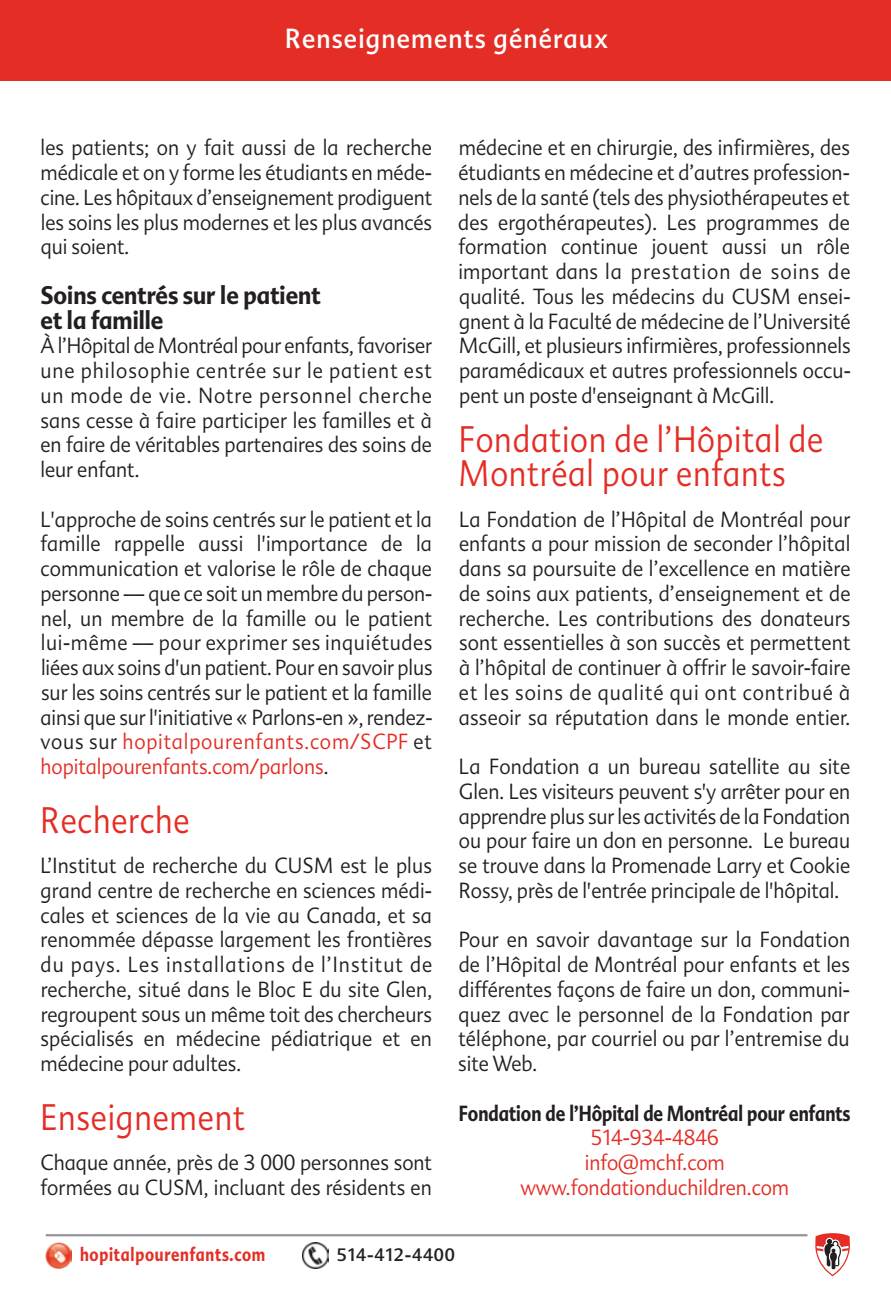
<style>
.page{position:relative;width:891px;height:1296px;background:#fff}
.page>*{position:absolute;margin:0;border:0;box-sizing:border-box;transform-origin:0 0}
.t1{font:300 36px/33.8px "Advert";letter-spacing:.025em;color:#e32d25;scale:.85 1}
.t2{font:27px "Advert";letter-spacing:.05em;color:#fff;scale:.9 1}
.t3{font:700 24.75px/24.8px "Advert";color:#231f20;scale:.9 1}
.t4{font:300 21.38px/24.8px "Advert";color:#231f20;text-align:justify;scale:.9 1}
.t5{font:300 21.38px/24.8px "Advert";color:#e32d25;text-align:center;scale:.9 1}
.t6{font:700 21.38px "Advert";color:#231f20;scale:.8 1}
.t7{font:700 18.68px "Advert";letter-spacing:.05em;color:#e32d25;scale:.8 1}
.t8{font:17.55px "Advert";letter-spacing:.05em;color:#231f20;scale:.95 1}
.s1{color:#e32d25}
</style>
<div class="page">
<div style="left:0;top:0;width:891px;height:81px;background:#e32d25"></div>
<img style="left:45px;top:1242px;width:27px;height:27px">
<img style="left:303px;top:1243px;width:25px;height:25px">
<hr style="left:46px;top:1234px;width:761px;height:2px;background:#939598">
<svg style="left:815px;top:1233px;width:35px;height:43px"></svg>
<p class="t2" style="left:285px;top:23px;width:360px">Renseignements généraux</p>
<p class="t4" style="left:40px;top:136px;width:437px">les patients; on y fait aussi de la recherche médicale et on y forme les étudiants en méde - cine. Les hôpitaux d’enseignement prodiguent les soins les plus modernes et les plus avancés qui soient.</p>
<p class="t3" style="left:41px;top:283px;width:313px">Soins centrés sur le patient et la famille</p>
<p class="t4" style="left:40px;top:334px;width:437px">À l’Hôpital de Montréal pour enfants, favoriser une philosophie centrée sur le patient est un mode de vie. Notre personnel cherche sans cesse à faire participer les familles et à en faire de véritables partenaires des soins de leur enfant.</p>
<p class="t4" style="left:40px;top:507px;width:437px">L'approche de soins centrés sur le patient et la famille rappelle aussi l'importance de la communication et valorise le rôle de chaque personne — que ce soit un membre du person - nel, un membre de la famille ou le patient lui-même — pour exprimer ses inquiétudes liées aux soins d'un patient. Pour en savoir plus sur les soins centrés sur le patient et la famille ainsi que sur l'initiative « Parlons-en », rendez&shy;vous sur <span class="s1">hopitalpourenfants.com/SCPF</span> et <span class="s1">hopitalpourenfants.com/parlons</span>.</p>
<h1 class="t1" style="left:40px;top:803px;width:177px">Recherche</h1>
<p class="t4" style="left:40px;top:853px;width:437px">L’Institut de recherche du CUSM est le plus grand centre de recherche en sciences médi - cales et sciences de la vie au Canada, et sa renommée dépasse largement les frontières du pays. Les installations de l’Institut de recherche, situé dans le Bloc E du site Glen, regroupent sous un même toit des chercheurs spécialisés en médecine pédiatrique et en médecine pour adultes.</p>
<h1 class="t1" style="left:40px;top:1100px;width:242px">Enseignement</h1>
<p class="t4" style="left:41px;top:1150px;width:437px">Chaque année, près de 3 000 personnes sont formées au CUSM, incluant des résidents en</p>
<p class="t4" style="left:458px;top:135px;width:438px">médecine et en chirurgie, des infirmières, des étudiants en médecine et d’autres profession&shy;nels de la santé (tels des physiothérapeutes et des ergothérapeutes). Les programmes de formation continue jouent aussi un rôle important dans la prestation de soins de qualité. Tous les médecins du CUSM ensei - gnent à la Faculté de médecine de l’Université McGill, et plusieurs infirmières, professionnels paramédicaux et autres professionnels occu - pent un poste d'enseignant à McGill.</p>
<h1 class="t1" style="left:459px;top:423px;width:430px">Fondation de l’Hôpital de<br>Montréal pour enfants</h1>
<p class="t4" style="left:459px;top:507px;width:437px">La Fondation de l’Hôpital de Montréal pour enfants a pour mission de seconder l’hôpital dans sa poursuite de l’excellence en matière de soins aux patients, d’enseignement et de recherche. Les contributions des donateurs sont essentielles à son succès et permettent à l’hôpital de continuer à offrir le savoir-faire et les soins de qualité qui ont contribué à asseoir sa réputation dans le monde entier.</p>
<p class="t4" style="left:459px;top:754px;width:437px">La Fondation a un bureau satellite au site Glen. Les visiteurs peuvent s'y arrêter pour en apprendre plus sur les activités de la Fondation ou pour faire un don en personne. Le bureau se trouve dans la Promenade Larry et Cookie Rossy, près de l'entrée principale de l'hôpital.</p>
<p class="t4" style="left:458px;top:928px;width:437px">Pour en savoir davantage sur la Fondation de l’Hôpital de Montréal pour enfants et les diffé rentes façons de faire un don, commu ni - quez avec le personnel de la Fondation par télé phone, par courriel ou par l’entremise du site Web.</p>
<p class="t6" style="left:459px;top:1101px;width:491px">Fondation de l’Hôpital de Montréal pour enfants</p>
<p class="t5" style="left:520px;top:1126px;width:300px">514-934-4846 info@mchf.com www.fondationduchildren.com</p>
<p class="t7" style="left:80px;top:1243px;width:233px">hopitalpourenfants.com</p>
<p class="t8" style="left:337px;top:1244px;width:126px">514-412-4400</p>
</div>
